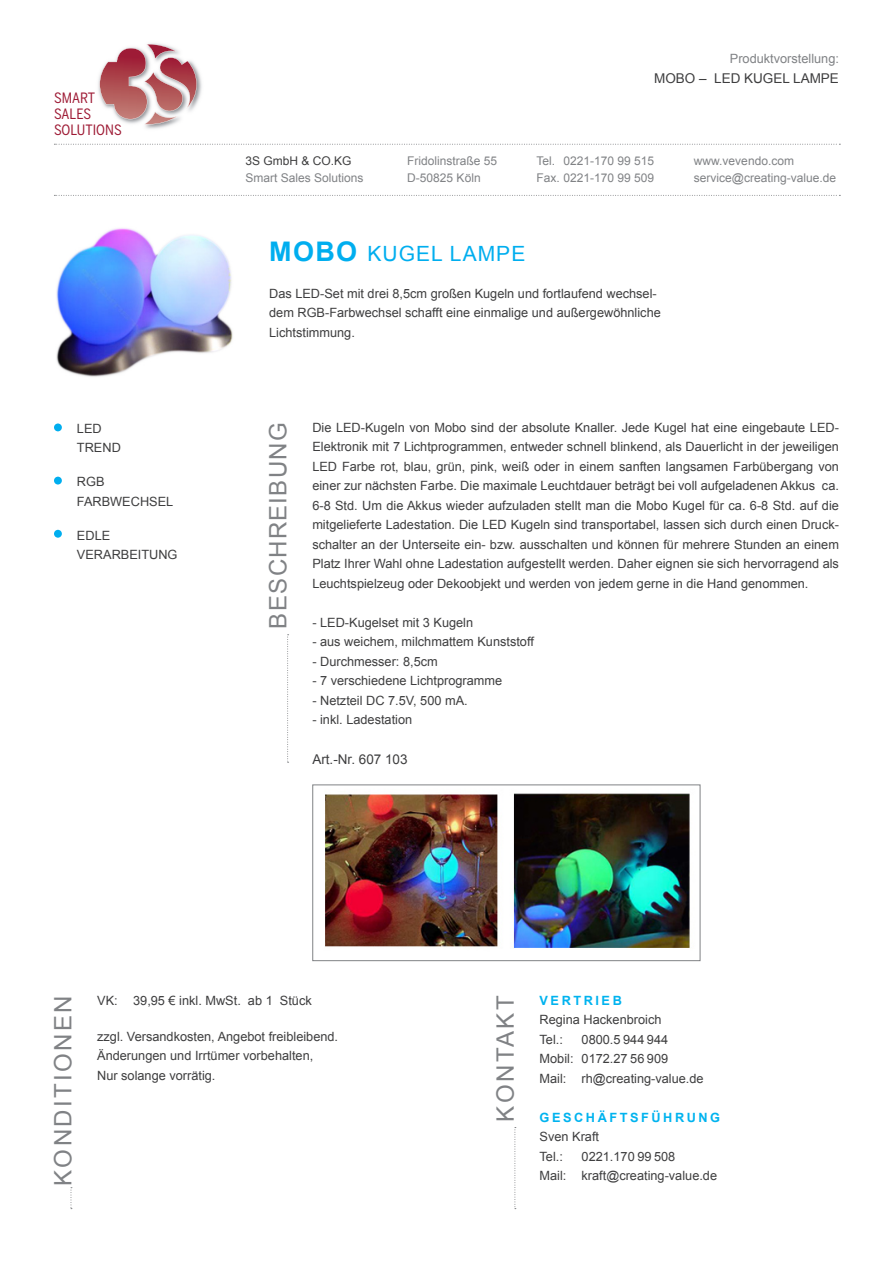
<style>
.page{position:relative;width:893px;height:1263px;background:#fff}
.page>*{position:absolute;margin:0;border:0;box-sizing:border-box;transform-origin:0 0}
.t1{font:24px "Arial";letter-spacing:.1em;color:#808285}
.t2{font:24px "Arial";letter-spacing:.05em;color:#808285}
.t3{font:21px "Arial";letter-spacing:.05em;color:#00aeef}
.t4{font:14.1px/15.8px "Benton Sans Cond";color:#9e1b35}
.t5{font:13.5px "Arial";color:#3e3e3f}
.t6{font:12.75px/19.5px "Arial";color:#3e3e3f}
.t7{font:700 12.75px "Arial";letter-spacing:.2em;color:#00b3ef}
.t8{font:12.75px "Arial";color:#808285}
.t9{font:12px/16.5px "Arial";color:#808285}
.t10{font:12px "Arial";color:#3e3e3f}
.s1{font-weight:700;font-size:27px}
</style>
<div class="page">
<svg style="left:54px;top:195px;width:786px;height:1px"></svg>
<svg style="left:54px;top:144px;width:786px;height:1px"></svg>
<img style="left:98px;top:43px;width:104px;height:86px">
<svg style="left:100px;top:44px;width:97px;height:80px"></svg>
<svg style="left:287px;top:634px;width:2px;height:129px"></svg>
<div style="left:54px;top:423px;width:8px;height:8px;background:#00aeef;border-radius:50%"></div>
<div style="left:54px;top:477px;width:8px;height:7px;background:#00aeef;border-radius:50%"></div>
<div style="left:54px;top:530px;width:8px;height:8px;background:#00aeef;border-radius:50%"></div>
<svg style="left:71px;top:1187px;width:1px;height:22px"></svg>
<svg style="left:514px;top:1127px;width:2px;height:82px"></svg>
<img style="left:325px;top:793px;width:365px;height:156px">
<div style="left:312px;top:784px;width:388px;height:177px;border:1px solid #808285"></div>
<img style="left:56px;top:228px;width:177px;height:149px">
<p class="t4" style="left:54px;top:90px;width:69px">SMART<br>SALES<br>SOLUTIONS</p>
<p class="t6" style="left:77px;top:419px;width:45px">LED<br>TREND</p>
<p class="t6" style="left:77px;top:472px;width:98px">RGB<br>FARBWECHSEL</p>
<p class="t6" style="left:77px;top:526px;width:102px">EDLE<br>VERARBEITUNG</p>
<p class="t8" style="left:730px;top:50px;width:111px">Produktvorstellung:</p>
<p class="t5" style="left:654px;top:69px;width:186px">MOBO – LED KUGEL LAMPE</p>
<p class="t10" style="left:245px;top:153px;width:108px">3S GmbH &amp; CO.KG</p>
<p class="t9" style="left:245px;top:169px;width:120px">Smart Sales Solutions</p>
<p class="t9" style="left:407px;top:153px;width:92px">Fridolinstraße 55<br>D-50825 Köln</p>
<p class="t9" style="left:536px;top:153px;width:119px">Tel. 0221-170 99 515<br>Fax. 0221-170 99 509</p>
<h2 class="t3" style="left:269px;top:240px;width:258px"><span class="s1">MOBO</span> KUGEL LAMPE</h2>
<p class="t9" style="left:694px;top:153px;width:144px">www.vevendo.com service@creating-value.de</p>
<p class="t6" style="left:269px;top:284px;width:393px">Das LED-Set mit drei 8,5cm großen Kugeln und fortlaufend wechsel&shy;dem RGB-Farbwechsel schafft eine einmalige und außergewöhnliche<br>Lichtstimmung.</p>
<h1 class="t2" style="left:262px;top:629px;width:208px;rotate:-90deg">BESCHREIBUNG</h1>
<p class="t6" style="left:312px;top:418px;width:528px;text-align:justify">Die LED-Kugeln von Mobo sind der absolute Knaller. Jede Kugel hat eine eingebaute LED-Elektronik mit 7 Lichtprogrammen, entweder schnell blinkend, als Dauerlicht in der jeweiligen LED Farbe rot, blau, grün, pink, weiß oder in einem sanften langsamen Farbübergang von einer zur nächsten Farbe. Die maximale Leuchtdauer beträgt bei voll aufgeladenen Akkus ca.<br>6-8 Std. Um die Akkus wieder aufzuladen stellt man die Mobo Kugel für ca. 6-8 Std. auf die mitgelieferte Ladestation. Die LED Kugeln sind transportabel, lassen sich durch einen Druck&shy;schalter an der Unterseite ein- bzw. ausschalten und können für mehrere Stunden an einem Platz Ihrer Wahl ohne Ladestation aufgestellt werden. Daher eignen sie sich hervorragend als Leuchtspielzeug oder Dekoobjekt und werden von jedem gerne in die Hand genommen.</p>
<p class="t6" style="left:312px;top:613px;width:162px">- LED-Kugelset mit 3 Kugeln</p>
<p class="t6" style="left:312px;top:632px;width:223px">- aus weichem, milchmattem Kunststoff</p>
<p class="t6" style="left:312px;top:652px;width:127px">- Durchmesser: 8,5cm</p>
<p class="t6" style="left:312px;top:671px;width:191px">- 7 verschiedene Lichtprogramme</p>
<p class="t6" style="left:312px;top:691px;width:157px">- Netzteil DC 7.5V, 500 mA.</p>
<p class="t6" style="left:312px;top:710px;width:101px">- inkl. Ladestation</p>
<p class="t5" style="left:312px;top:750px;width:97px">Art.-Nr. 607 103</p>
<p class="t6" style="left:97px;top:990px;width:216px">VK: 39,95 € inkl. MwSt. ab 1 Stück</p>
<p class="t6" style="left:97px;top:1026px;width:242px">zzgl. Versandkosten, Angebot freibleibend.<br>Änderungen und Irrtümer vorbehalten,<br>Nur solange vorrätig.</p>
<h1 class="t1" style="left:47px;top:1186px;width:192px;rotate:-90deg">KONDITIONEN</h1>
<p class="t7" style="left:540px;top:992px;width:84px">VERTRIEB</p>
<h1 class="t1" style="left:490px;top:1121px;width:127px;rotate:-90deg">KONTAKT</h1>
<p class="t6" style="left:540px;top:1010px;width:123px">Regina Hackenbroich<br>Tel.:</p>
<p class="t6" style="left:540px;top:1029px;width:166px;text-indent:42px">0800.5 944 944<br>Mobil: 0172.27 56 909<br>Mail: rh@creating-value.de</p>
<p class="t7" style="left:540px;top:1109px;width:182px">GESCHÄFTSFÜHRUNG</p>
<p class="t6" style="left:540px;top:1127px;width:61px">Sven Kraft<br>Tel.:</p>
<p class="t6" style="left:540px;top:1146px;width:179px;text-align:center">0221.170 99 508<br>Mail: kraft@creating-value.de</p>
</div>
